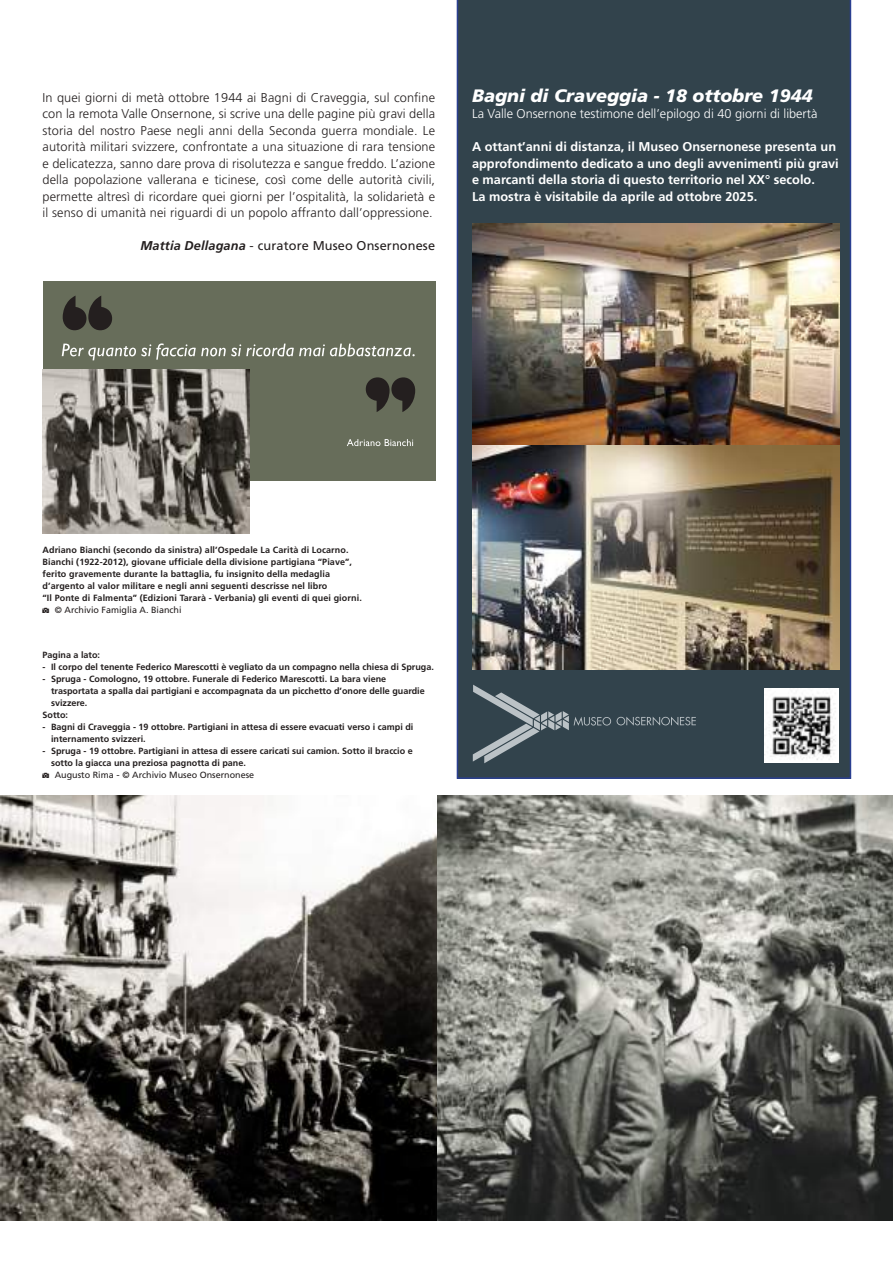
<style>
.page{position:relative;width:893px;height:1263px;background:#fff}
.page>*{position:absolute;margin:0;border:0;box-sizing:border-box;transform-origin:0 0}
.t1{font:italic 900 18px "Frutiger LT Std";color:#fff}
.t2{font:300 12.75px/16.5px "Frutiger LT Std";letter-spacing:.01em;color:#241f1f;text-align:justify}
.t3{font:700 12.75px/16.5px "Frutiger LT Std";color:#fff}
.t4{font:300 12.75px "Frutiger LT Std";color:#fff}
.t5{font:12.75px "Frutiger LT Std";letter-spacing:.01em;color:#241f1f}
.t6{font:700 9px/12px "Frutiger LT Std";color:#241f1f}
.t7{font:9px "Frutiger LT Std";color:#241f1f}
.s1{font-weight:700;font-style:italic}
.s2{font-family:"Software Kit 7";font-weight:400}
.s3{font-weight:400}
.s4{font-family:"Software Kit 7"}
.s5{font-size:9.75px}
</style>
<div class="page">
<img style="left:0;top:795px;width:893px;height:425px">
<div style="left:457px;top:0;width:394px;height:779px;background:#32434c"></div>
<img style="left:472px;top:223px;width:367px;height:447px">
<svg style="left:617px;top:717px;width:79px;height:9px"></svg>
<svg style="left:473px;top:685px;width:138px;height:78px;background:#4a5962"></svg>
<img style="left:764px;top:688px;width:74px;height:75px">
<div style="left:43px;top:282px;width:393px;height:199px;background:#676d5a"></div>
<svg style="left:347px;top:439px;width:66px;height:7px"></svg>
<svg style="left:62px;top:343px;width:353px;height:17px"></svg>
<svg style="left:63px;top:296px;width:49px;height:34px"></svg>
<svg style="left:366px;top:377px;width:49px;height:35px"></svg>
<img style="left:43px;top:370px;width:207px;height:163px">
<p class="t2" style="left:43px;top:89px;width:394px">In quei giorni di metà ottobre 1944 ai Bagni di Craveggia, sul confine con la remota Valle Onsernone, si scrive una delle pagine più gravi della storia del nostro Paese negli anni della Seconda guerra mondiale. Le autorità militari svizzere, confrontate a una situazione di rara tensione e delicatezza, sanno dare prova di risolutezza e sangue freddo. L’azione della popolazione vallerana e ticinese, così come delle autorità civili, permette altresì di ricordare quei giorni per l’ospitalità, la solidarietà e il senso di umanità nei riguardi di un popolo affranto dall’oppressione.</p>
<h2 class="t5" style="left:140px;top:238px;width:296px"><span class="s1">Mattia Dellagana</span> - curatore Museo Onsernonese</h2>
<h1 class="t1" style="left:472px;top:84px;width:342px">Bagni di Craveggia - 18 ottobre 1944</h1>
<h2 class="t4" style="left:472px;top:106px;width:347px">La Valle Onsernone testimone dell’epilogo di 40 giorni di libertà</h2>
<h2 class="t3" style="left:472px;top:138px;width:368px">A ottant’anni di distanza, il Museo Onsernonese presenta un approfondimento dedicato a uno degli avvenimenti più gravi e marcanti della storia di questo territorio nel XX° secolo.<br>La mostra è visitabile da aprile ad ottobre 2025.</h2>
<p class="t6" style="left:43px;top:543px;width:321px">Adriano Bianchi (secondo da sinistra) all’Ospedale La Carità di Locarno.<br>Bianchi (1922-2012), giovane ufficiale della divisione partigiana “Piave”, ferito gravemente durante la battaglia, fu insignito della medaglia d’argento al valor militare e negli anni seguenti descrisse nel libro<br>“Il Ponte di Falmenta” (Edizioni Tararà - Verbania) gli eventi di quei giorni.<br><span class="s2">I</span> <span class="s3">© Archivio Famiglia A. Bianchi</span></p>
<p class="t6" style="left:43px;top:649px;width:59px">Pagina a lato:</p>
<p class="t6" style="left:43px;top:661px;width:393px">- Il corpo del tenente Federico Marescotti è vegliato da un compagno nella chiesa di Spruga.</p>
<p class="t6" style="left:43px;top:673px;width:345px">- Spruga - Comologno, 19 ottobre. Funerale di Federico Marescotti. La bara viene</p>
<p class="t6" style="left:51px;top:685px;width:375px">trasportata a spalla dai partigiani e accompagnata da un picchetto d’onore delle guardie</p>
<p class="t6" style="left:51px;top:697px;width:38px">svizzere.</p>
<p class="t6" style="left:43px;top:709px;width:27px">Sotto:</p>
<p class="t6" style="left:51px;top:721px;width:364px;text-indent:-9px">- Bagni di Craveggia - 19 ottobre. Partigiani in attesa di essere evacuati verso i campi di internamento svizzeri.</p>
<p class="t6" style="left:43px;top:745px;width:372px">- Spruga - 19 ottobre. Partigiani in attesa di essere caricati sui camion. Sotto il braccio e</p>
<p class="t6" style="left:51px;top:757px;width:196px">sotto la giacca una preziosa pagnotta di pane.</p>
<p class="t7" style="left:43px;top:770px;width:213px"><span class="s4">I</span> Augusto Rima <span class="s5">-</span> © Archivio Museo Onsernonese</p>
</div>
